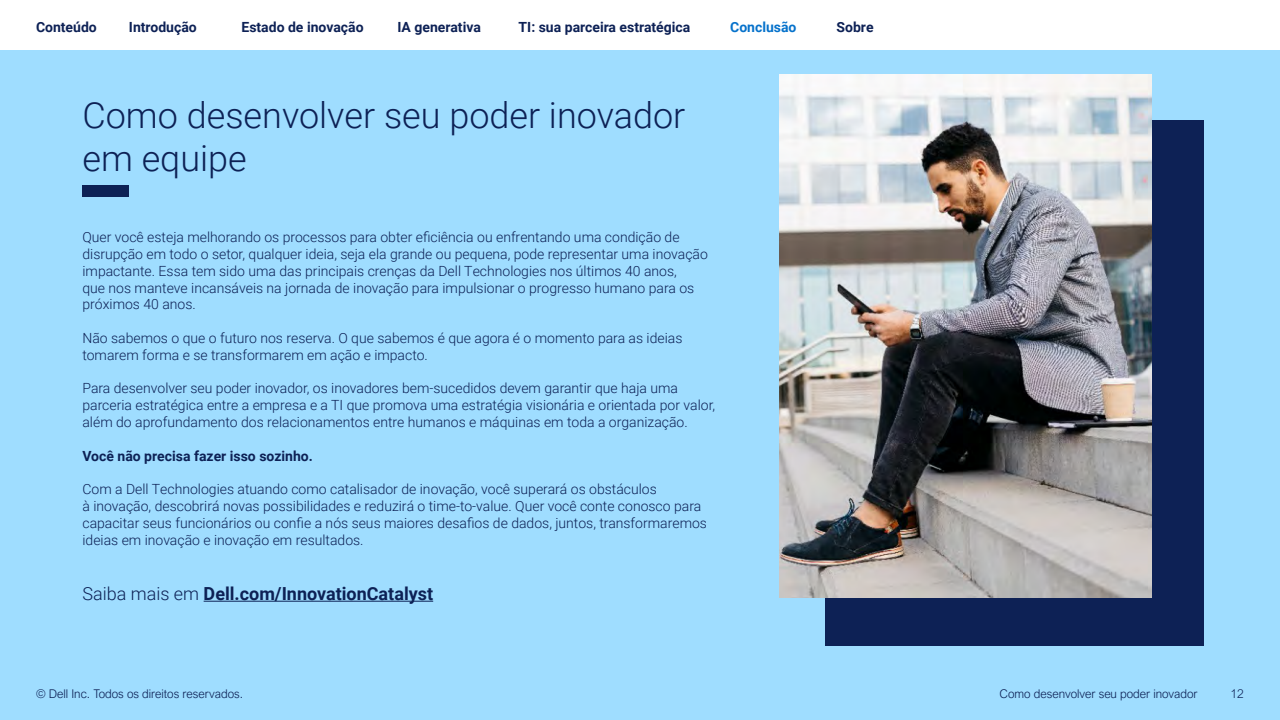
<style>
.page{position:relative;width:1280px;height:720px;background:#fff}
.page>*{position:absolute;margin:0;border:0;box-sizing:border-box;transform-origin:0 0}
.t1{font:300 36px/43.2px "Roboto";color:#0d2155}
.t2{font:700 18px "Roboto";color:#0d2155}
.t3{font:300 14px/16.8px "Roboto";color:#0d2155}
.t4{font:700 14px "Roboto";color:#0d2155}
.t5{font:700 14px "Roboto";color:#0672cb}
.t6{font:300 12px "Arial Nova";color:#0d2155}
.s1{font-weight:300}
</style>
<div class="page">
<div style="left:0;top:50px;width:1280px;height:670px;background:#9fddff"></div>
<hr style="left:204px;top:601px;width:229px;height:1px;background:#0d2155">
<div style="left:82px;top:185px;width:47px;height:11px;background:#0d2155"></div>
<div style="left:826px;top:120px;width:378px;height:525px;background:#0d2155"></div>
<img style="left:779px;top:74px;width:372px;height:523px">
<p class="t4" style="left:36px;top:17px;width:62px">Conteúdo</p>
<p class="t4" style="left:129px;top:17px;width:69px">Introdução</p>
<p class="t4" style="left:242px;top:17px;width:124px">Estado de inovação</p>
<p class="t4" style="left:398px;top:17px;width:85px">IA generativa</p>
<p class="t4" style="left:519px;top:17px;width:173px">TI: sua parceira estratégica</p>
<p class="t5" style="left:730px;top:17px;width:68px">Conclusão</p>
<p class="t4" style="left:837px;top:17px;width:39px">Sobre</p>
<h1 class="t1" style="left:82px;top:92px;width:604px">Como desenvolver seu poder inovador em equipe</h1>
<p class="t3" style="left:82px;top:228px;width:627px">Quer você esteja melhorando os processos para obter eficiência ou enfrentando uma condição de disrupção em todo o setor, qualquer ideia, seja ela grande ou pequena, pode representar uma inovação impactante. Essa tem sido uma das principais crenças da Dell Technologies nos últimos 40 anos,<br>que nos manteve incansáveis na jornada de inovação para impulsionar o progresso humano para os próximos 40 anos.</p>
<p class="t3" style="left:82px;top:329px;width:602px">Não sabemos o que o futuro nos reserva. O que sabemos é que agora é o momento para as ideias tomarem forma e se transformarem em ação e impacto.</p>
<p class="t3" style="left:82px;top:380px;width:634px">Para desenvolver seu poder inovador, os inovadores bem-sucedidos devem garantir que haja uma parceria estratégica entre a empresa e a TI que promova uma estratégia visionária e orientada por valor, além do aprofundamento dos relacionamentos entre humanos e máquinas em toda a organização.</p>
<p class="t4" style="left:82px;top:446px;width:232px">Você não precisa fazer isso sozinho.</p>
<p class="t3" style="left:82px;top:480px;width:626px">Com a Dell Technologies atuando como catalisador de inovação, você superará os obstáculos<br>à inovação, descobrirá novas possibilidades e reduzirá o time-to-value. Quer você conte conosco para capacitar seus funcionários ou confie a nós seus maiores desafios de dados, juntos, transformaremos ideias em inovação e inovação em resultados.</p>
<p class="t2" style="left:82px;top:581px;width:352px"><span class="s1">Saiba mais em</span> Dell.com/InnovationCatalyst</p>
<p class="t6" style="left:36px;top:687px;width:209px">© Dell Inc. Todos os direitos reservados.</p>
<p class="t6" style="left:1000px;top:687px;width:199px">Como desenvolver seu poder inovador</p>
<p class="t6" style="left:1231px;top:687px;width:15px">12</p>
</div>
